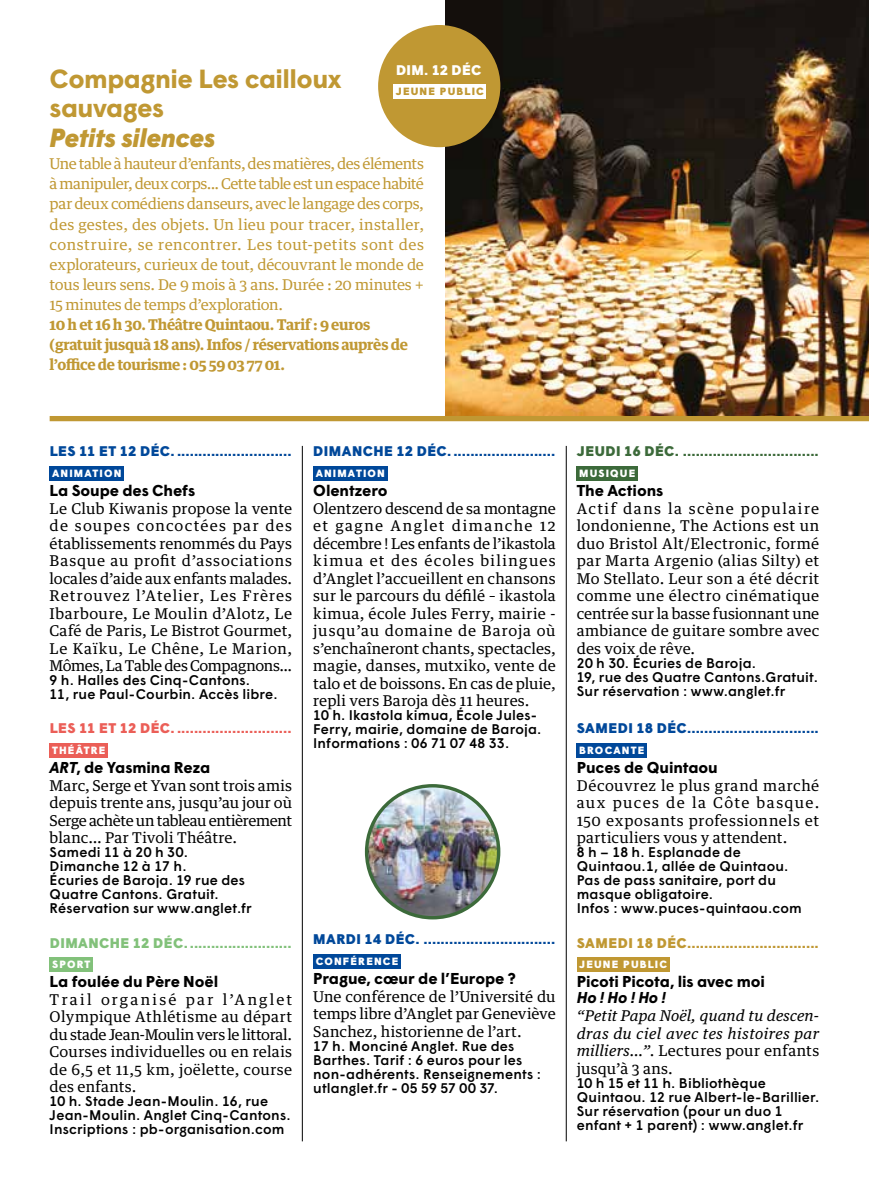
<style>
.page{position:relative;width:869px;height:1191px;background:#fff}
.page>*{position:absolute;margin:0;border:0;box-sizing:border-box;transform-origin:0 0}
.t1{font:700 26.25px/29.8px "Wigrum";letter-spacing:-.02em;color:#c09833}
.t2{font:italic 900 26.25px "Wigrum";letter-spacing:-.02em;color:#c09833}
.t3{font:700 15.75px "Wigrum";letter-spacing:-.005em;color:#000}
.t4{font:italic 700 15.75px "Wigrum";color:#000}
.t5{font:14.88px/17.5px "Guardian Text Egyp";letter-spacing:.01em;color:#000;text-align:justify}
.t6{font:14.88px/20.1px "Guardian Text Egyp";letter-spacing:-.025em;color:#c09833;text-align:justify}
.t7{font:700 14.88px/20.1px "Guardian Text Egyp";letter-spacing:-.02em;color:#c09833}
.t8{font:italic 14.88px/17.5px "Guardian Text Egyp";letter-spacing:.025em;color:#000;text-align:justify}
.t9{font:500 14px/14px "Wigrum";letter-spacing:.015em;color:#000}
.t10{font:900 14px "Wigrum";letter-spacing:.035em;color:#00489a}
.t11{font:900 14px "Wigrum";letter-spacing:.035em;color:#3c6a3a}
.t12{font:900 14px "Wigrum";letter-spacing:.035em;color:#c09833}
.t13{font:900 14px "Wigrum";letter-spacing:.025em;color:#eb5e57}
.t14{font:900 14px "Wigrum";letter-spacing:.035em;color:#82c17a}
.t15{font:900 14px "Wigrum";letter-spacing:.025em;color:#fff}
.t16{font:900 10.5px "Wigrum";letter-spacing:.11em;color:#fff}
.t17{font:900 10.5px "Wigrum";letter-spacing:.11em;color:#c09833}
.s1{font-style:italic}
.s2{font-style:normal}
</style>
<div class="page">
<hr style="left:302px;top:446px;width:1px;height:695px;background:#000">
<hr style="left:565px;top:446px;width:1px;height:695px;background:#000">
<div style="left:50px;top:466px;width:74px;height:14px;background:#00489a"></div>
<div style="left:50px;top:743px;width:58px;height:14px;background:#eb5e57"></div>
<div style="left:50px;top:957px;width:43px;height:14px;background:#82c17a"></div>
<div style="left:313px;top:466px;width:74px;height:14px;background:#00489a"></div>
<div style="left:313px;top:954px;width:87px;height:14px;background:#00489a"></div>
<div style="left:576px;top:466px;width:61px;height:14px;background:#3c6a3a"></div>
<div style="left:576px;top:743px;width:70px;height:14px;background:#00489a"></div>
<div style="left:576px;top:957px;width:93px;height:14px;background:#c09833"></div>
<img style="left:445px;top:0;width:423px;height:416px">
<div style="left:50px;top:416px;width:818px;height:5px;background:#c09833"></div>
<div style="left:378px;top:25px;width:122px;height:122px;background:#c09833;border-radius:50%"></div>
<div style="left:393px;top:85px;width:93px;height:14px;background:#fff"></div>
<img style="left:366px;top:785px;width:132px;height:132px;border-radius:66px">
<div style="left:365px;top:784px;width:135px;height:135px;border:3px solid #3c6a3a;border-radius:50%"></div>
<p class="t15" style="left:396px;top:60px;width:87px">DIM. 12 DÉC</p>
<p class="t17" style="left:396px;top:84px;width:89px">JEUNE PUBLIC</p>
<h1 class="t1" style="left:50px;top:62px;width:293px">Compagnie Les cailloux sauvages</h1>
<h1 class="t2" style="left:50px;top:118px;width:167px">Petits silences</h1>
<p class="t6" style="left:50px;top:152px;width:376px">Une table à hauteur d’enfants, des matières, des éléments à manipuler, deux corps... Cette table est un espace habité par deux comédiens danseurs, avec le langage des corps, des gestes, des objets. Un lieu pour tracer, installer, construire, se rencontrer. Les tout-petits sont des explorateurs, curieux de tout, découvrant le monde de tous leurs sens. De 9 mois à 3 ans. Durée : 20 minutes + 15 minutes de temps d’exploration.</p>
<p class="t7" style="left:50px;top:313px;width:360px">10 h et 16 h 30. Théâtre Quintaou. Tarif : 9 euros (gratuit jusquà 18 ans). Infos / réservations auprès de l’office de tourisme : 05 59 03 77 01.</p>
<p class="t10" style="left:50px;top:441px;width:243px">LES 11 ET 12 DÉC. ...........................</p>
<p class="t16" style="left:52px;top:465px;width:71px">ANIMATION</p>
<p class="t3" style="left:50px;top:478px;width:147px">La Soupe des Chefs</p>
<p class="t5" style="left:50px;top:498px;width:244px">Le Club Kiwanis propose la vente de soupes concoctées par des établissements renommés du Pays Basque au profit d’associations locales d’aide aux enfants malades.<br>Retrouvez l’Atelier, Les Frères Ibarboure, Le Moulin d’Alotz, Le Café de Paris, Le Bistrot Gourmet, Le Kaïku, Le Chêne, Le Marion, Mômes, La Table des Compagnons...</p>
<p class="t9" style="left:50px;top:672px;width:229px">9 h. Halles des Cinq-Cantons.<br>11, rue Paul-Courbin. Accès libre.</p>
<p class="t13" style="left:50px;top:718px;width:243px">LES 11 ET 12 DÉC. ...........................</p>
<p class="t16" style="left:52px;top:742px;width:55px">THÉÂTRE</p>
<p class="t3" style="left:50px;top:755px;width:162px"><span class="s1">ART</span>, de Yasmina Reza</p>
<p class="t5" style="left:50px;top:775px;width:244px">Marc, Serge et Yvan sont trois amis depuis trente ans, jusqu’au jour où Serge achète un tableau entièrement blanc… Par Tivoli Théâtre.</p>
<p class="t9" style="left:50px;top:844px;width:203px">Samedi 11 à 20 h 30.<br>Dimanche 12 à 17 h.<br>Écuries de Baroja. 19 rue des<br>Quatre Cantons. Gratuit.<br>Réservation sur www.anglet.fr</p>
<p class="t14" style="left:50px;top:932px;width:243px">DIMANCHE 12 DÉC.........................</p>
<p class="t16" style="left:52px;top:956px;width:40px">SPORT</p>
<p class="t3" style="left:50px;top:969px;width:170px">La foulée du Père Noël</p>
<p class="t5" style="left:50px;top:989px;width:244px">Trail organisé par l’Anglet Olympique Athlétisme au départ du stade Jean-Moulin vers le littoral.<br>Courses individuelles ou en relais de 6,5 et 11,5 km, joëlette, course des enfants.</p>
<p class="t9" style="left:50px;top:1093px;width:242px">10 h. Stade Jean-Moulin. 16, rue<br>Jean-Moulin. Anglet Cinq-Cantons.<br>Inscriptions : pb-organisation.com</p>
<p class="t10" style="left:313px;top:441px;width:243px">DIMANCHE 12 DÉC.........................</p>
<p class="t16" style="left:315px;top:465px;width:71px">ANIMATION</p>
<p class="t3" style="left:313px;top:478px;width:76px">Olentzero</p>
<p class="t5" style="left:313px;top:498px;width:244px">Olentzero descend de sa montagne et gagne Anglet dimanche 12 décembre ! Les enfants de l’ikastola kimua et des écoles bilingues d’Anglet l’accueillent en chansons sur le parcours du défilé – ikastola kimua, école Jules Ferry, mairie - jusqu’au domaine de Baroja où s’enchaîneront chants, spectacles, magie, danses, mutxiko, vente de talo et de boissons. En cas de pluie, repli vers Baroja dès 11 heures.</p>
<p class="t9" style="left:313px;top:707px;width:230px">10 h. Ikastola kimua, École Jules-<br>Ferry, mairie, domaine de Baroja.<br>Informations : 06 71 07 48 33.</p>
<p class="t10" style="left:313px;top:929px;width:243px">MARDI 14 DÉC. ...............................</p>
<p class="t16" style="left:315px;top:953px;width:84px">CONFÉRENCE</p>
<p class="t3" style="left:313px;top:966px;width:204px">Prague, cœur de l’Europe ?</p>
<p class="t5" style="left:313px;top:986px;width:244px">Une conférence de l’Université du temps libre d’Anglet par Geneviève Sanchez, historienne de l’art.</p>
<p class="t9" style="left:313px;top:1037px;width:229px">17 h. Monciné Anglet. Rue des<br>Barthes. Tarif : 6 euros pour les non-adhérents. Renseignements : utlanglet.fr - 05 59 57 00 37.</p>
<p class="t11" style="left:576px;top:441px;width:243px">JEUDI 16 DÉC. ................................</p>
<p class="t16" style="left:579px;top:465px;width:58px">MUSIQUE</p>
<p class="t3" style="left:576px;top:478px;width:88px">The Actions</p>
<p class="t5" style="left:576px;top:498px;width:244px">Actif dans la scène populaire londonienne, The Actions est un duo Bristol Alt/Electronic, formé par Marta Argenio (alias Silty) et Mo Stellato. Leur son a été décrit comme une électro cinématique centrée sur la basse fusionnant une ambiance de guitare sombre avec des voix de rêve.</p>
<p class="t9" style="left:576px;top:655px;width:242px">20 h 30. Écuries de Baroja.<br>19, rue des Quatre Cantons.Gratuit.<br>Sur réservation : www.anglet.fr</p>
<p class="t10" style="left:576px;top:718px;width:243px">SAMEDI 18 DÉC...............................</p>
<p class="t16" style="left:579px;top:742px;width:67px">BROCANTE</p>
<p class="t3" style="left:576px;top:755px;width:143px">Puces de Quintaou</p>
<p class="t5" style="left:576px;top:775px;width:244px">Découvrez le plus grand marché aux puces de la Côte basque.<br>150 exposants professionnels et particuliers vous y attendent.</p>
<p class="t9" style="left:576px;top:844px;width:226px">8 h – 18 h. Esplanade de<br>Quintaou.1, allée de Quintaou.<br>Pas de pass sanitaire, port du masque obligatoire.<br>Infos : www.puces-quintaou.com</p>
<p class="t12" style="left:576px;top:932px;width:243px">SAMEDI 18 DÉC...............................</p>
<p class="t16" style="left:579px;top:956px;width:89px">JEUNE PUBLIC</p>
<p class="t3" style="left:576px;top:969px;width:189px">Picoti Picota, lis avec moi</p>
<p class="t4" style="left:576px;top:985px;width:91px">Ho ! Ho ! Ho !</p>
<p class="t8" style="left:576px;top:1005px;width:244px">“Petit Papa Noël, quand tu descen&shy;dras du ciel avec tes histoires par milliers…”<span class="s2">. Lectures pour enfants jusqu’à 3 ans.</span></p>
<p class="t9" style="left:576px;top:1074px;width:244px">10 h 15 et 11 h. Bibliothèque<br>Quintaou. 12 rue Albert-le-Barillier.<br>Sur réservation (pour un duo 1 enfant + 1 parent) : www.anglet.fr</p>
</div>
